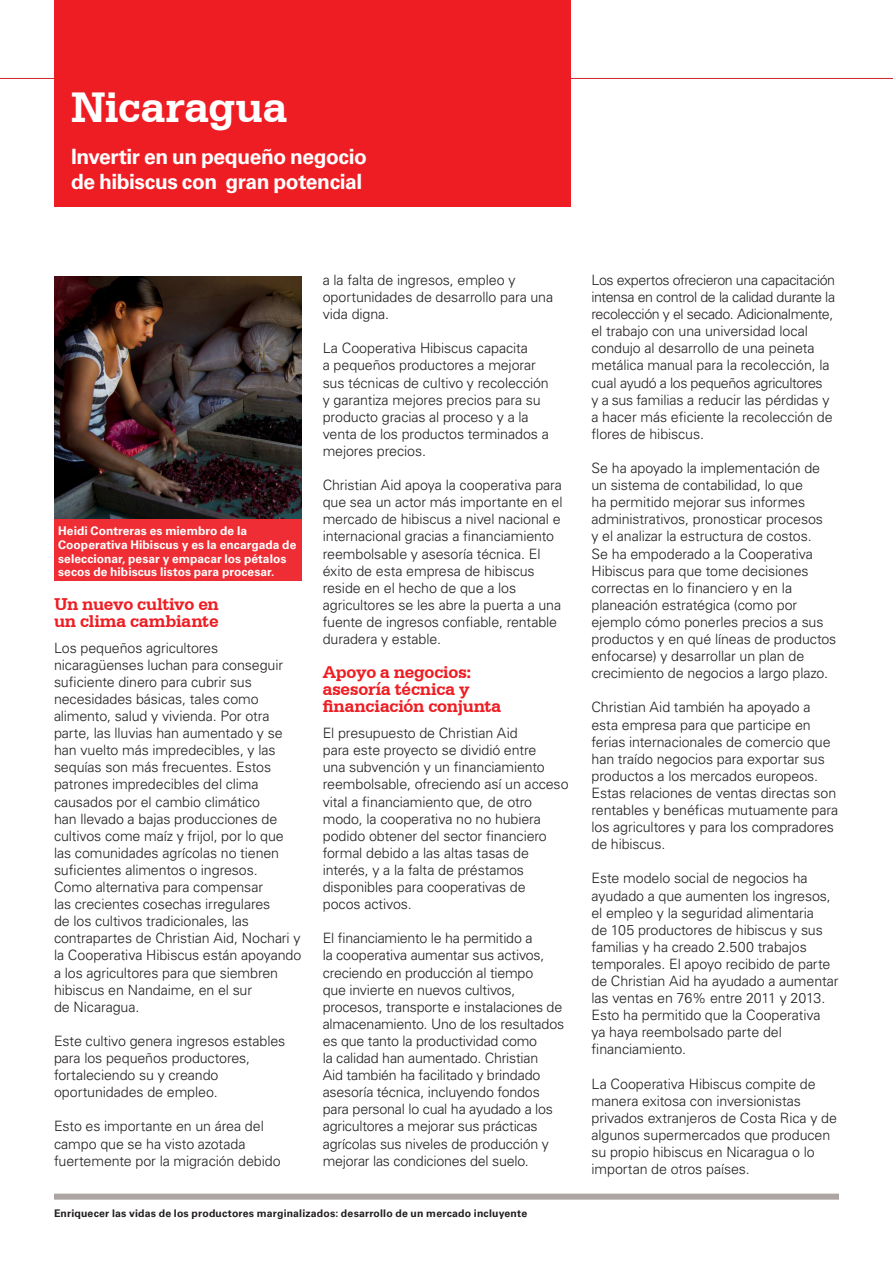
<style>
.page{position:relative;width:893px;height:1263px;background:#fff}
.page>*{position:absolute;margin:0;border:0;box-sizing:border-box;transform-origin:0 0}
.Heading_within_chapt{font:700 45px "Serifa BT";letter-spacing:-.005em;color:#fff}
.Heading_within_chapt-2{font:700 21px/25.2px "Univers CA";letter-spacing:-.02em;color:#fff}
.Chapter_heading{font:700 18px/17.1px "Serifa BT";letter-spacing:-.01em;color:#ee1d23}
.Body_copy{font:300 14.25px/17.1px "Univers CA";letter-spacing:-.01em;color:#231f20}
.Body_copy-2{font:700 12px/13.8px "Univers CA";letter-spacing:.005em;color:#fff}
.t1{font:700 10.5px "Univers CA";letter-spacing:.015em;color:#231f20}
</style>
<div class="page">
<div style="left:54px;top:1193px;width:785px;height:6px;background:#ada5a3"></div>
<hr style="left:0;top:78px;width:893px;height:1px;background:#d1232a">
<div style="left:54px;top:0;width:516px;height:206px;background:#ee1d23"></div>
<img style="left:54px;top:276px;width:247px;height:243px">
<div style="left:54px;top:519px;width:247px;height:61px;background:#ee2e34"></div>
<p class="Heading_within_chapt" style="left:71px;top:79px;width:218px">Nicaragua</p>
<p class="Heading_within_chapt-2" style="left:71px;top:144px;width:297px">Invertir en un pequeño negocio de hibiscus con gran potencial</p>
<p class="Body_copy-2" style="left:58px;top:524px;width:240px">Heidi Contreras es miembro de la Cooperativa Hibiscus y es la encargada de seleccionar, pesar y empacar los pétalos secos de hibiscus listos para procesar.</p>
<p class="Chapter_heading" style="left:54px;top:595px;width:166px">Un nuevo cultivo en un clima cambiante</p>
<p class="Body_copy" style="left:54px;top:639px;width:249px">Los pequeños agricultores nicaragüenses luchan para conseguir suficiente dinero para cubrir sus necesidades básicas, tales como alimento, salud y vivienda. Por otra parte, las lluvias han aumentado y se han vuelto más impredecibles, y las sequías son más frecuentes. Estos patrones impredecibles del clima causados por el cambio climático<br>han llevado a bajas producciones de cultivos come maíz y frijol, por lo que las comunidades agrícolas no tienen suficientes alimentos o ingresos.<br>Como alternativa para compensar<br>las crecientes cosechas irregulares<br>de los cultivos tradicionales, las contrapartes de Christian Aid, Nochari y la Cooperativa Hibiscus están apoyando a los agricultores para que siembren hibiscus en Nandaime, en el sur<br>de Nicaragua.</p>
<p class="Body_copy" style="left:54px;top:1032px;width:233px">Este cultivo genera ingresos estables para los pequeños productores, fortaleciendo su y creando oportunidades de empleo.</p>
<p class="Body_copy" style="left:54px;top:1118px;width:228px">Esto es importante en un área del campo que se ha visto azotada fuertemente por la migración debido</p>
<p class="Body_copy" style="left:323px;top:271px;width:232px">a la falta de ingresos, empleo y oportunidades de desarrollo para una vida digna.</p>
<p class="Body_copy" style="left:323px;top:340px;width:228px">La Cooperativa Hibiscus capacita<br>a pequeños productores a mejorar sus técnicas de cultivo y recolección y garantiza mejores precios para su producto gracias al proceso y a la venta de los productos terminados a mejores precios.</p>
<p class="Body_copy" style="left:323px;top:476px;width:241px">Christian Aid apoya la cooperativa para que sea un actor más importante en el mercado de hibiscus a nivel nacional e internacional gracias a financiamiento reembolsable y asesoría técnica. El éxito de esta empresa de hibiscus reside en el hecho de que a los agricultores se les abre la puerta a una fuente de ingresos confiable, rentable duradera y estable.</p>
<p class="Chapter_heading" style="left:323px;top:663px;width:180px">Apoyo a negocios: asesoría técnica y financiación conjunta</p>
<p class="Body_copy" style="left:323px;top:724px;width:247px">El presupuesto de Christian Aid<br>para este proyecto se dividió entre<br>una subvención y un financiamiento reembolsable, ofreciendo así un acceso vital a financiamiento que, de otro modo, la cooperativa no no hubiera podido obtener del sector financiero formal debido a las altas tasas de interés, y a la falta de préstamos disponibles para cooperativas de<br>pocos activos.</p>
<p class="Body_copy" style="left:323px;top:930px;width:243px">El financiamiento le ha permitido a<br>la cooperativa aumentar sus activos, creciendo en producción al tiempo<br>que invierte en nuevos cultivos, procesos, transporte e instalaciones de almacenamiento. Uno de los resultados es que tanto la productividad como<br>la calidad han aumentado. Christian<br>Aid también ha facilitado y brindado asesoría técnica, incluyendo fondos para personal lo cual ha ayudado a los agricultores a mejorar sus prácticas agrícolas sus niveles de producción y mejorar las condiciones del suelo.</p>
<p class="t1" style="left:54px;top:1207px;width:475px">Enriquecer las vidas de los productores marginalizados: desarrollo de un mercado incluyente</p>
<p class="Body_copy" style="left:591px;top:271px;width:245px">Los expertos ofrecieron una capacitación intensa en control de la calidad durante la recolección y el secado. Adicionalmente, el trabajo con una universidad local condujo al desarrollo de una peineta metálica manual para la recolección, la cual ayudó a los pequeños agricultores<br>y a sus familias a reducir las pérdidas y a hacer más eficiente la recolección de flores de hibiscus.</p>
<p class="Body_copy" style="left:591px;top:459px;width:246px">Se ha apoyado la implementación de un sistema de contabilidad, lo que<br>ha permitido mejorar sus informes administrativos, pronosticar procesos<br>y el analizar la estructura de costos.<br>Se ha empoderado a la Cooperativa Hibiscus para que tome decisiones correctas en lo financiero y en la planeación estratégica (como por ejemplo cómo ponerles precios a sus productos y en qué líneas de productos enfocarse) y desarrollar un plan de crecimiento de negocios a largo plazo.</p>
<p class="Body_copy" style="left:591px;top:699px;width:248px">Christian Aid también ha apoyado a esta empresa para que participe en ferias internacionales de comercio que han traído negocios para exportar sus productos a los mercados europeos.<br>Estas relaciones de ventas directas son rentables y benéficas mutuamente para los agricultores y para los compradores de hibiscus.</p>
<p class="Body_copy" style="left:591px;top:870px;width:248px">Este modelo social de negocios ha ayudado a que aumenten los ingresos, el empleo y la seguridad alimentaria<br>de 105 productores de hibiscus y sus familias y ha creado 2.500 trabajos temporales. El apoyo recibido de parte de Christian Aid ha ayudado a aumentar las ventas en 76% entre 2011 y 2013.<br>Esto ha permitido que la Cooperativa<br>ya haya reembolsado parte del financiamiento.</p>
<p class="Body_copy" style="left:591px;top:1075px;width:247px">La Cooperativa Hibiscus compite de manera exitosa con inversionistas privados extranjeros de Costa Rica y de algunos supermercados que producen su propio hibiscus en Nicaragua o lo importan de otros países.</p>
</div>
